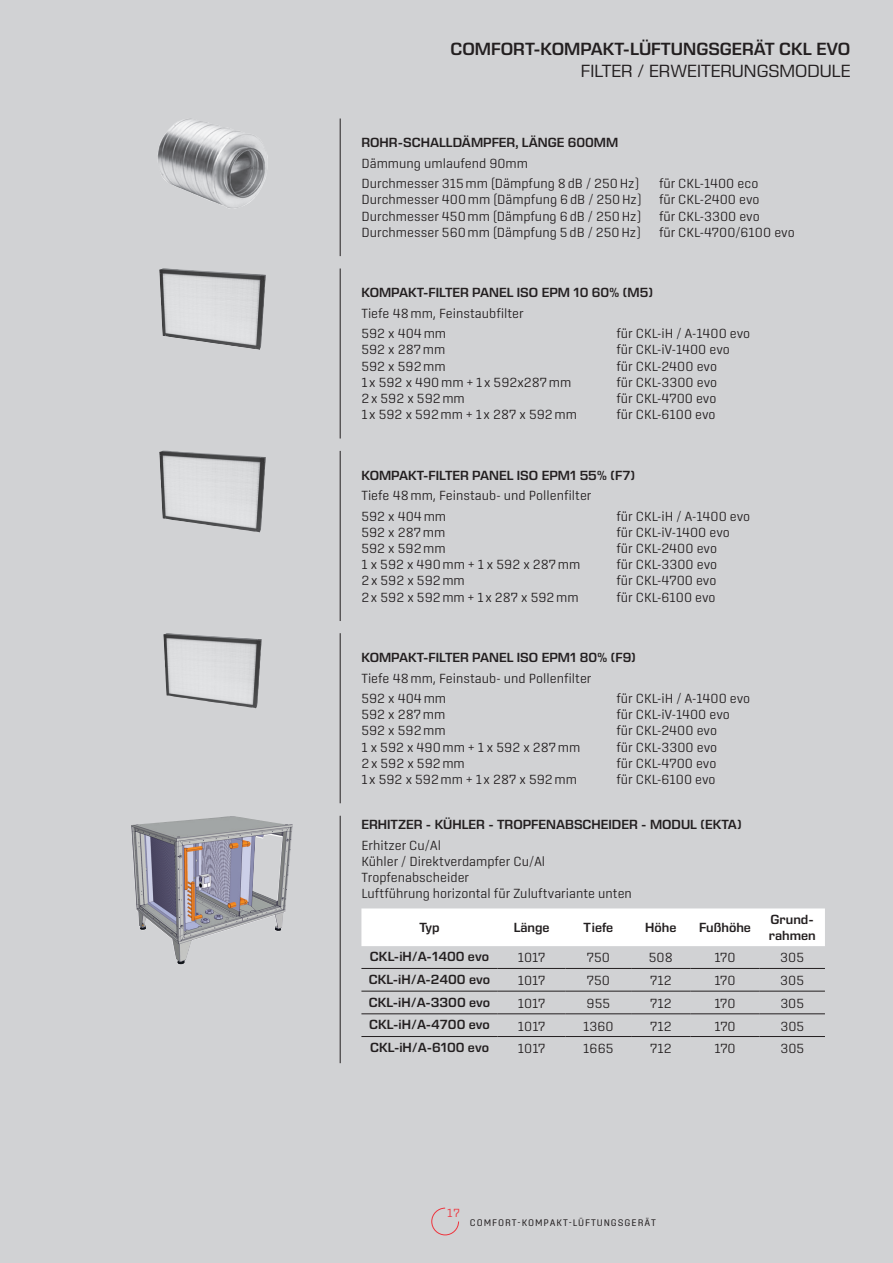
<style>
.page{position:relative;width:893px;height:1263px;background:#fff}
.page>*{position:absolute;margin:0;border:0;box-sizing:border-box;transform-origin:0 0}
.t1{font:600 18px "Eurostile Next LT Pro";color:#231f20}
.t2{font:18px "Eurostile Next LT Pro";color:#231f20}
.t3{font:300 13.5px/20.4px "Center";color:#231f20}
.t4{font:600 13.5px/16.2px "Eurostile Next LT Pro";color:#231f20}
.t5{font:300 12px "Center";color:#ee343d}
.t6{font:9.75px "Center";letter-spacing:.095em;color:#231f20}
</style>
<div class="page">
<hr style="left:0;top:0;width:4px;height:1263px;background:#d1d2d4">
<div style="left:4px;top:0;width:889px;height:1263px;background:#d1d2d4"></div>
<svg style="left:431px;top:1207px;width:28px;height:29px"></svg>
<hr style="left:340px;top:118px;width:1px;height:138px;background:#231f20">
<hr style="left:340px;top:268px;width:1px;height:171px;background:#231f20">
<hr style="left:340px;top:451px;width:1px;height:170px;background:#231f20">
<hr style="left:340px;top:633px;width:1px;height:170px;background:#231f20">
<hr style="left:340px;top:815px;width:1px;height:248px;background:#231f20">
<img style="left:158px;top:118px;width:110px;height:91px">
<img style="left:159px;top:268px;width:107px;height:82px">
<img style="left:159px;top:451px;width:107px;height:81px">
<img style="left:163px;top:633px;width:99px;height:75px">
<img style="left:131px;top:816px;width:162px;height:149px">
<div style="left:361px;top:908px;width:464px;height:38px;background:#fff"></div>
<hr style="left:361px;top:968px;width:137px;height:1px;background:#231f20">
<hr style="left:498px;top:968px;width:68px;height:1px;background:#231f20">
<hr style="left:566px;top:968px;width:65px;height:1px;background:#231f20">
<hr style="left:631px;top:968px;width:60px;height:1px;background:#231f20">
<hr style="left:691px;top:968px;width:69px;height:1px;background:#231f20">
<hr style="left:760px;top:968px;width:65px;height:1px;background:#231f20">
<hr style="left:361px;top:991px;width:137px;height:1px;background:#231f20">
<hr style="left:498px;top:991px;width:68px;height:1px;background:#231f20">
<hr style="left:566px;top:991px;width:65px;height:1px;background:#231f20">
<hr style="left:631px;top:991px;width:60px;height:1px;background:#231f20">
<hr style="left:691px;top:991px;width:69px;height:1px;background:#231f20">
<hr style="left:760px;top:991px;width:65px;height:1px;background:#231f20">
<hr style="left:361px;top:1013px;width:137px;height:1px;background:#231f20">
<hr style="left:498px;top:1013px;width:68px;height:1px;background:#231f20">
<hr style="left:566px;top:1013px;width:65px;height:1px;background:#231f20">
<hr style="left:631px;top:1013px;width:60px;height:1px;background:#231f20">
<hr style="left:691px;top:1013px;width:69px;height:1px;background:#231f20">
<hr style="left:760px;top:1013px;width:65px;height:1px;background:#231f20">
<hr style="left:361px;top:1036px;width:137px;height:1px;background:#231f20">
<hr style="left:498px;top:1036px;width:68px;height:1px;background:#231f20">
<hr style="left:566px;top:1036px;width:65px;height:1px;background:#231f20">
<hr style="left:631px;top:1036px;width:60px;height:1px;background:#231f20">
<hr style="left:691px;top:1036px;width:69px;height:1px;background:#231f20">
<hr style="left:760px;top:1036px;width:65px;height:1px;background:#231f20">
<h1 class="t1" style="left:450px;top:39px;width:401px">COMFORT-KOMPAKT-LÜFTUNGSGERÄT CKL EVO</h1>
<h1 class="t2" style="left:581px;top:61px;width:271px">FILTER / ERWEITERUNGSMODULE</h1>
<p class="t4" style="left:361px;top:135px;width:258px">ROHR-SCHALLDÄMPFER, LÄNGE 600MM</p>
<p class="t3" style="left:361px;top:153px;width:279px">Dämmung umlaufend 90mm<br>Durchmesser 315mm (Dämpfung 8dB / 250Hz)</p>
<p class="t3" style="left:659px;top:173px;width:101px">für CKL-1400 eco</p>
<p class="t3" style="left:361px;top:189px;width:282px">Durchmesser 400mm (Dämpfung 6dB / 250Hz)</p>
<p class="t3" style="left:659px;top:189px;width:102px">für CKL-2400 evo</p>
<p class="t3" style="left:361px;top:206px;width:281px">Durchmesser 450mm (Dämpfung 6dB / 250Hz)</p>
<p class="t3" style="left:659px;top:206px;width:102px">für CKL-3300 evo</p>
<p class="t3" style="left:361px;top:222px;width:281px">Durchmesser 560mm (Dämpfung 5dB / 250Hz)</p>
<p class="t3" style="left:659px;top:222px;width:137px">für CKL-4700/6100 evo</p>
<p class="t4" style="left:361px;top:285px;width:293px">KOMPAKT-FILTER PANEL ISO EPM 10 60% (M5)</p>
<p class="t3" style="left:361px;top:303px;width:164px">Tiefe 48mm, Feinstaubfilter<br>592 x 404mm</p>
<p class="t3" style="left:617px;top:323px;width:135px">für CKL-iH / A-1400 evo</p>
<p class="t3" style="left:361px;top:339px;width:85px">592 x 287mm</p>
<p class="t3" style="left:617px;top:339px;width:115px">für CKL-iV-1400 evo</p>
<p class="t3" style="left:361px;top:356px;width:86px">592 x 592mm</p>
<p class="t3" style="left:617px;top:356px;width:102px">für CKL-2400 evo</p>
<p class="t3" style="left:361px;top:372px;width:211px">1x 592 x 490mm + 1x 592x287mm</p>
<p class="t3" style="left:617px;top:372px;width:102px">für CKL-3300 evo</p>
<p class="t3" style="left:361px;top:388px;width:105px">2x 592 x 592mm</p>
<p class="t3" style="left:616px;top:388px;width:101px">für CKL-4700 evo</p>
<p class="t3" style="left:361px;top:404px;width:217px">1x 592 x 592mm + 1x 287 x 592mm</p>
<p class="t3" style="left:616px;top:404px;width:101px">für CKL-6100 evo</p>
<p class="t4" style="left:361px;top:467px;width:275px">KOMPAKT-FILTER PANEL ISO EPM1 55% (F7)</p>
<p class="t3" style="left:361px;top:485px;width:232px">Tiefe 48mm, Feinstaub- und Pollenfilter<br>592 x 404mm</p>
<p class="t3" style="left:617px;top:506px;width:135px">für CKL-iH / A-1400 evo</p>
<p class="t3" style="left:361px;top:522px;width:85px">592 x 287mm</p>
<p class="t3" style="left:617px;top:522px;width:115px">für CKL-iV-1400 evo</p>
<p class="t3" style="left:361px;top:538px;width:86px">592 x 592mm</p>
<p class="t3" style="left:617px;top:538px;width:102px">für CKL-2400 evo</p>
<p class="t3" style="left:361px;top:554px;width:220px">1 x 592 x 490mm + 1 x 592 x 287mm</p>
<p class="t3" style="left:617px;top:554px;width:102px">für CKL-3300 evo</p>
<p class="t3" style="left:361px;top:570px;width:105px">2x 592 x 592mm</p>
<p class="t3" style="left:616px;top:570px;width:101px">für CKL-4700 evo</p>
<p class="t3" style="left:361px;top:587px;width:219px">2x 592 x 592mm + 1x 287 x 592mm</p>
<p class="t3" style="left:616px;top:587px;width:101px">für CKL-6100 evo</p>
<p class="t4" style="left:361px;top:649px;width:276px">KOMPAKT-FILTER PANEL ISO EPM1 80% (F9)</p>
<p class="t3" style="left:361px;top:667px;width:232px">Tiefe 48mm, Feinstaub- und Pollenfilter<br>592 x 404mm</p>
<p class="t3" style="left:617px;top:688px;width:135px">für CKL-iH / A-1400 evo</p>
<p class="t3" style="left:361px;top:704px;width:85px">592 x 287mm</p>
<p class="t3" style="left:617px;top:704px;width:115px">für CKL-iV-1400 evo</p>
<p class="t3" style="left:361px;top:720px;width:86px">592 x 592mm</p>
<p class="t3" style="left:617px;top:720px;width:102px">für CKL-2400 evo</p>
<p class="t3" style="left:361px;top:736px;width:220px">1 x 592 x 490mm + 1 x 592 x 287mm</p>
<p class="t3" style="left:617px;top:736px;width:102px">für CKL-3300 evo</p>
<p class="t3" style="left:361px;top:753px;width:105px">2x 592 x 592mm</p>
<p class="t3" style="left:616px;top:753px;width:101px">für CKL-4700 evo</p>
<p class="t3" style="left:361px;top:769px;width:217px">1x 592 x 592mm + 1x 287 x 592mm</p>
<p class="t3" style="left:616px;top:769px;width:101px">für CKL-6100 evo</p>
<p class="t4" style="left:361px;top:817px;width:382px">ERHITZER - KÜHLER - TROPFENABSCHEIDER - MODUL (EKTA)</p>
<p class="t3" style="left:361px;top:837px;width:272px;line-height:16.2px">Erhitzer Cu/Al<br>Kühler / Direktverdampfer Cu/Al<br>Tropfenabscheider<br>Luftführung horizontal für Zuluftvariante unten</p>
<p class="t4" style="left:419px;top:919px;width:22px">Typ</p>
<p class="t4" style="left:514px;top:919px;width:37px">Länge</p>
<p class="t4" style="left:584px;top:919px;width:31px">Tiefe</p>
<p class="t4" style="left:645px;top:919px;width:33px">Höhe</p>
<p class="t4" style="left:699px;top:919px;width:53px">Fußhöhe</p>
<p class="t4" style="left:769px;top:911px;width:48px">Grund&shy;rahmen</p>
<p class="t4" style="left:370px;top:949px;width:121px">CKL-iH/A-1400 evo</p>
<p class="t3" style="left:518px;top:947px;width:29px">1017</p>
<p class="t3" style="left:587px;top:947px;width:25px">750</p>
<p class="t3" style="left:649px;top:947px;width:26px">508</p>
<p class="t3" style="left:714px;top:947px;width:23px">170</p>
<p class="t3" style="left:780px;top:947px;width:25px">305</p>
<p class="t4" style="left:369px;top:971px;width:123px">CKL-iH/A-2400 evo</p>
<p class="t3" style="left:518px;top:970px;width:29px">1017</p>
<p class="t3" style="left:587px;top:970px;width:25px">750</p>
<p class="t3" style="left:650px;top:970px;width:23px">712</p>
<p class="t3" style="left:714px;top:970px;width:23px">170</p>
<p class="t3" style="left:780px;top:970px;width:25px">305</p>
<p class="t4" style="left:369px;top:994px;width:123px">CKL-iH/A-3300 evo</p>
<p class="t3" style="left:518px;top:993px;width:29px">1017</p>
<p class="t3" style="left:587px;top:993px;width:25px">955</p>
<p class="t3" style="left:650px;top:993px;width:23px">712</p>
<p class="t3" style="left:714px;top:993px;width:23px">170</p>
<p class="t3" style="left:780px;top:993px;width:25px">305</p>
<p class="t4" style="left:369px;top:1017px;width:122px">CKL-iH/A-4700 evo</p>
<p class="t3" style="left:518px;top:1015px;width:29px">1017</p>
<p class="t3" style="left:583px;top:1015px;width:32px">1360</p>
<p class="t3" style="left:650px;top:1015px;width:23px">712</p>
<p class="t3" style="left:714px;top:1015px;width:23px">170</p>
<p class="t3" style="left:780px;top:1015px;width:25px">305</p>
<p class="t4" style="left:370px;top:1039px;width:121px">CKL-iH/A-6100 evo</p>
<p class="t3" style="left:518px;top:1038px;width:29px">1017</p>
<p class="t3" style="left:583px;top:1038px;width:32px">1665</p>
<p class="t3" style="left:650px;top:1038px;width:23px">712</p>
<p class="t3" style="left:714px;top:1038px;width:23px">170</p>
<p class="t3" style="left:780px;top:1038px;width:25px">305</p>
<p class="t5" style="left:447px;top:1206px;width:14px">17</p>
<p class="t6" style="left:470px;top:1217px;width:188px">COMFORT-KOMPAKT-LÜFTUNGSGERÄT</p>
</div>
